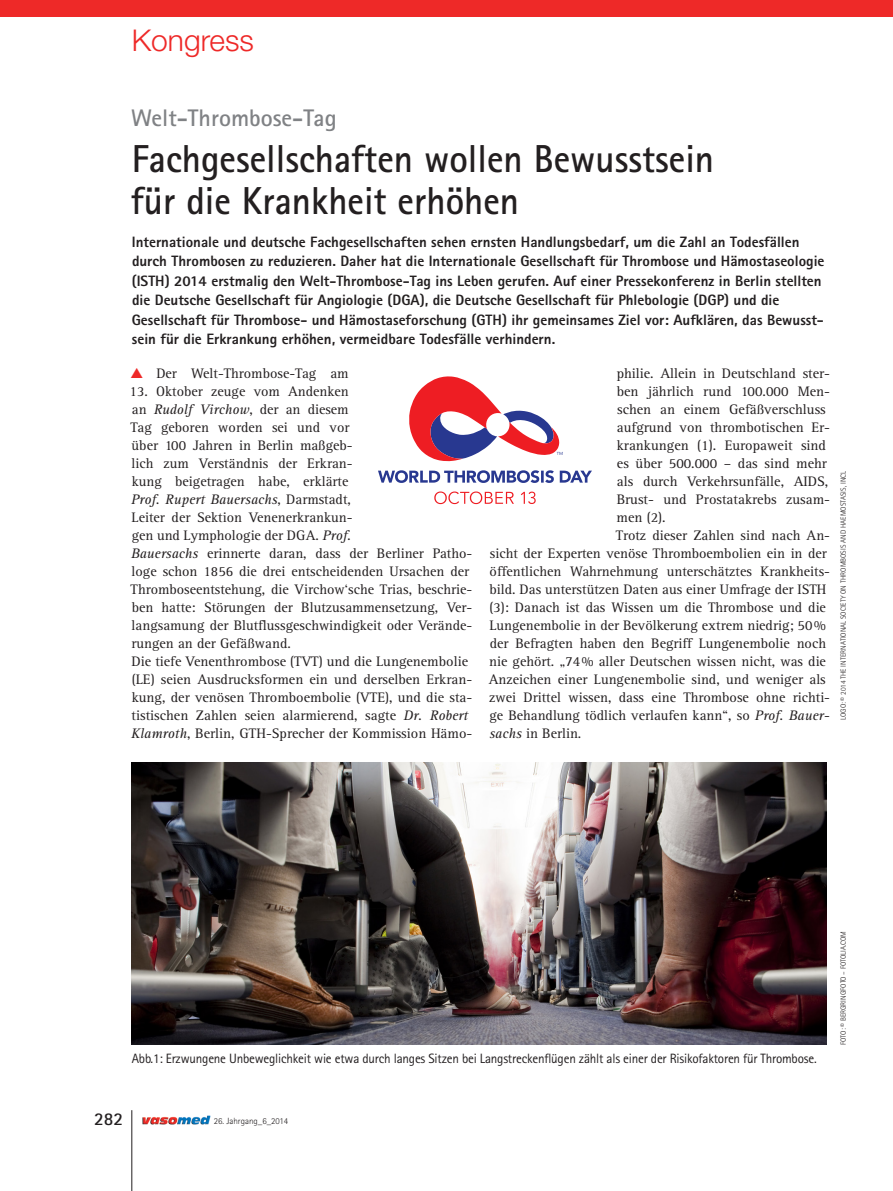
<style>
.page{position:relative;width:893px;height:1191px;background:#fff}
.page>*{position:absolute;margin:0;border:0;box-sizing:border-box;transform-origin:0 0}
._03_Head{font:700 39px/42px "Rotis Sans Serif Std";color:#231f20;scale:.95 1}
.t1{font:300 30px "Helvetica Neue LT Std";color:#ee2928}
._03_Sub{font:700 24px "Rotis Sans Serif Std";color:#808285}
.t2{font:700 18px "Rotis Sans Serif Std";color:#231f20}
._03_Sub_11{font:800 15px/19.5px "Rotis Sans Serif Std";color:#231f20}
._03_Body{font:14.25px/18px "Rotis Serif Std";color:#231f20}
._03_Bildunterschrift{font:13.5px "Rotis Sans Serif Std";letter-spacing:-.015em;color:#231f20}
.t3{font:300 9px "Rotis Sans Serif Std";color:#231f20}
._03_Inhalt_Bildnachw{font:300 7.5px "Rotis Sans Serif Std";color:#231f20}
.s1{color:#ee2928}
.s2{font-style:italic}
</style>
<div class="page">
<hr style="left:132px;top:1110px;width:1px;height:81px;background:#231f20">
<div style="left:0;top:0;width:893px;height:17px;background:#ee2928"></div>
<img style="left:142px;top:1115px;width:68px;height:9px">
<svg style="left:378px;top:376px;width:214px;height:128px"></svg>
<img style="left:132px;top:762px;width:694px;height:282px">
<h2 class="t1" style="left:132px;top:22px;width:124px">Kongress</h2>
<p class="_03_Sub" style="left:131px;top:103px;width:207px">Welt-Thrombose-Tag</p>
<p class="_03_Head" style="left:131px;top:137px;width:616px">Fachgesellschaften wollen Bewusstsein für die Krankheit erhöhen</p>
<p class="_03_Sub_11" style="left:132px;top:231px;width:694px">Internationale und deutsche Fachgesellschaften sehen ernsten Handlungsbedarf, um die Zahl an Todesfällen durch Thrombosen zu reduzieren. Daher hat die Internationale Gesellschaft für Thrombose und Hämostaseologie (ISTH) 2014 erstmalig den Welt-Thrombose-Tag ins Leben gerufen. Auf einer Pressekonferenz in Berlin stellten die Deutsche Gesellschaft für Angiologie (DGA), die Deutsche Gesellschaft für Phlebologie (DGP) und die Gesellschaft für Thrombose- und Hämostaseforschung (GTH) ihr gemeinsames Ziel vor: Aufklären, das Bewusst&shy;sein für die Erkrankung erhöhen, vermeidbare Todesfälle verhindern.</p>
<p class="_03_Body" style="left:130px;top:365px;width:220px"><span class="s1">▲</span> Der Welt-Thrombose-Tag am</p>
<p class="_03_Body" style="left:130px;top:383px;width:344px">13. Oktober zeuge vom Andenken<br>an <span class="s2">Rudolf Virchow</span>, der an diesem<br>Tag geboren worden sei und vor<br>über 100 Jahren in Berlin maßgeb-<br>lich zum Verständnis der Erkran-<br>kung beigetragen habe, erklärte<br><span class="s2">Prof. Rupert Bauersachs</span>, Darmstadt,<br>Leiter der Sektion Venenerkrankun-<br>gen und Lymphologie der DGA. <span class="s2">Prof.<br>Bauersachs</span> erinnerte daran, dass der Berliner Patho&shy;loge schon 1856 die drei entscheidenden Ursachen der Thromboseentstehung, die Virchow‘sche Trias, beschrie&shy;ben hatte: Störungen der Blutzusammensetzung, Ver&shy;langsamung der Blutflussgeschwindigkeit oder Verände&shy;rungen an der Gefäßwand.</p>
<p class="_03_Body" style="left:131px;top:653px;width:343px">Die tiefe Venenthrombose (TVT) und die Lungenembolie (LE) seien Ausdrucksformen ein und derselben Erkran&shy;kung, der venösen Thromboembolie (VTE), und die sta&shy;tistischen Zahlen seien alarmierend, sagte <span class="s2">Dr. Robert Klamroth</span>, Berlin, GTH-Sprecher der Kommission Hämo-</p>
<p class="_03_Body" style="left:616px;top:365px;width:215px">philie. Allein in Deutschland ster&shy;ben jährlich rund 100.000 Men&shy;schen an einem Gefäßverschluss aufgrund von thrombotischen Er&shy;krankungen (1). Europaweit sind es über 500.000 – das sind mehr als durch Verkehrsunfälle, AIDS,<br>Brust- und Prostatakrebs zusam&shy;men (2).</p>
<p class="_03_Body" style="left:489px;top:527px;width:343px;text-indent:127px">Trotz dieser Zahlen sind nach An&shy;sicht der Experten venöse Thromboembolien ein in der öffentlichen Wahrnehmung unterschätztes Krankheits&shy;bild. Das unterstützen Daten aus einer Umfrage der ISTH (3): Danach ist das Wissen um die Thrombose und die Lungenembolie in der Bevölkerung extrem niedrig; 50% der Befragten haben den Begriff Lungenembolie noch nie gehört. „74% aller Deutschen wissen nicht, was die Anzeichen einer Lungenembolie sind, und weniger als zwei Drittel wissen, dass eine Thrombose ohne richti&shy;ge Behandlung tödlich verlaufen kann“, so <span class="s2">Prof. Bauer&shy;sachs</span> in Berlin.</p>
<p class="_03_Inhalt_Bildnachw" style="left:839px;top:720px;width:251px;rotate:-90deg">LOGO: © 2014 THE INTERNATIONAL SOCIETY ON THROMBOSIS AND HAEMOSTASIS, INCL</p>
<p class="_03_Bildunterschrift" style="left:132px;top:1050px;width:686px">Abb.1: Erzwungene Unbeweglichkeit wie etwa durch langes Sitzen bei Langstreckenflügen zählt als einer der Risikofaktoren für Thrombose.</p>
<p class="t2" style="left:94px;top:1107px;width:30px">282</p>
<p class="t3" style="left:214px;top:1115px;width:76px">26. Jahrgang_6_2014</p>
<p class="_03_Inhalt_Bildnachw" style="left:839px;top:1044px;width:115px;rotate:-90deg">FOTO: © BERGRINGFOTO – FOTOLIA.COM</p>
</div>
